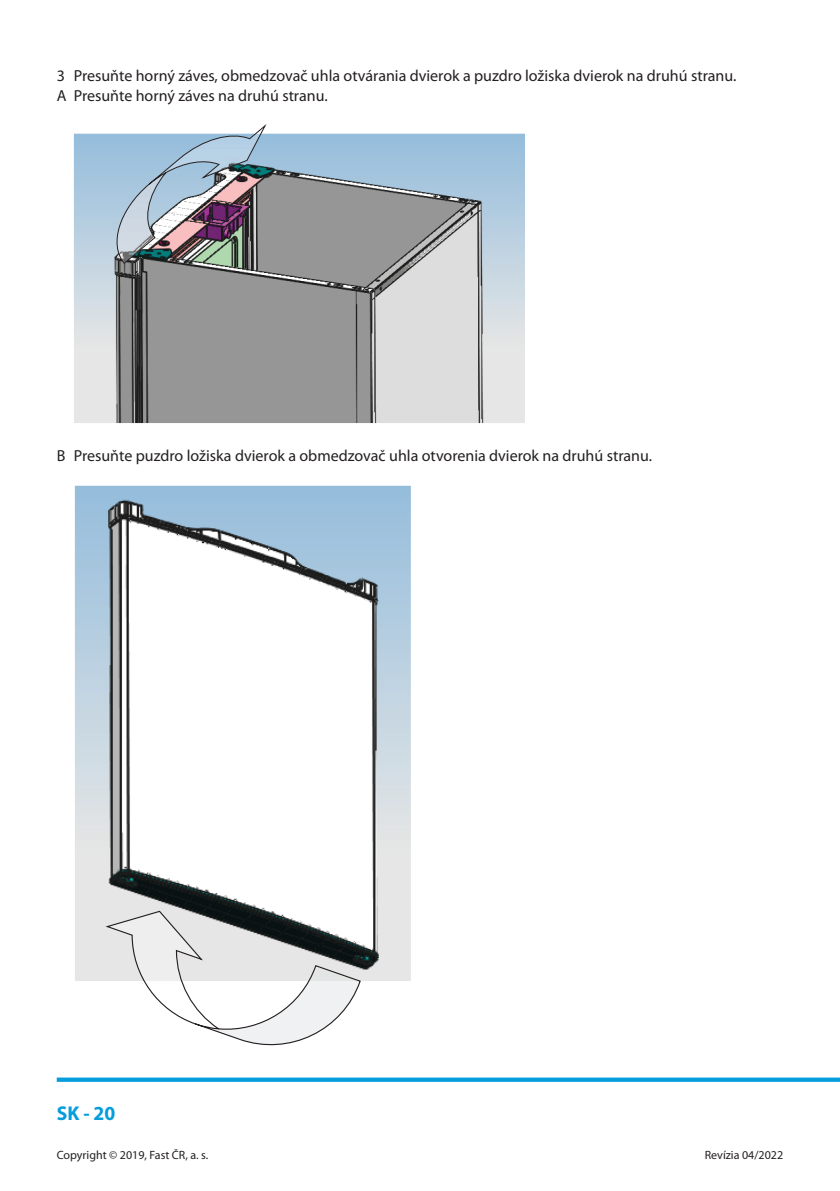
<style>
.page{position:relative;width:840px;height:1191px;background:#fff}
.page>*{position:absolute;margin:0;border:0;box-sizing:border-box;transform-origin:0 0}
.t1{font:700 20px "Myriad Pro";color:#069ddc}
.Odsadený_3_-_8{font:16px "Myriad Pro";color:#231f20}
.t2{font:12px "Myriad Pro";color:#231f20}
</style>
<div class="page">
<svg style="left:57px;top:1077px;width:782px;height:4px;background:#29aae0"></svg>
<img style="left:74px;top:134px;width:450px;height:289px">
<svg style="left:108px;top:125px;width:158px;height:139px;background:#9da8b4"></svg>
<img style="left:75px;top:486px;width:335px;height:495px">
<svg style="left:104px;top:910px;width:257px;height:136px"></svg>
<p class="Odsadený_3_-_8" style="left:57px;top:66px;width:680px">3 Presuňte horný záves, obmedzovač uhla otvárania dvierok a puzdro ložiska dvierok na druhú stranu.</p>
<p class="Odsadený_3_-_8" style="left:57px;top:85px;width:272px">A Presuňte horný záves na druhú stranu.</p>
<p class="Odsadený_3_-_8" style="left:57px;top:446px;width:596px">B Presuňte puzdro ložiska dvierok a obmedzovač uhla otvorenia dvierok na druhú stranu.</p>
<p class="t1" style="left:57px;top:1099px;width:60px">SK - 20</p>
<p class="t2" style="left:57px;top:1147px;width:153px">Copyright © 2019, Fast ČR, a. s.</p>
<p class="t2" style="left:704px;top:1147px;width:80px">Revízia 04/2022</p>
</div>
